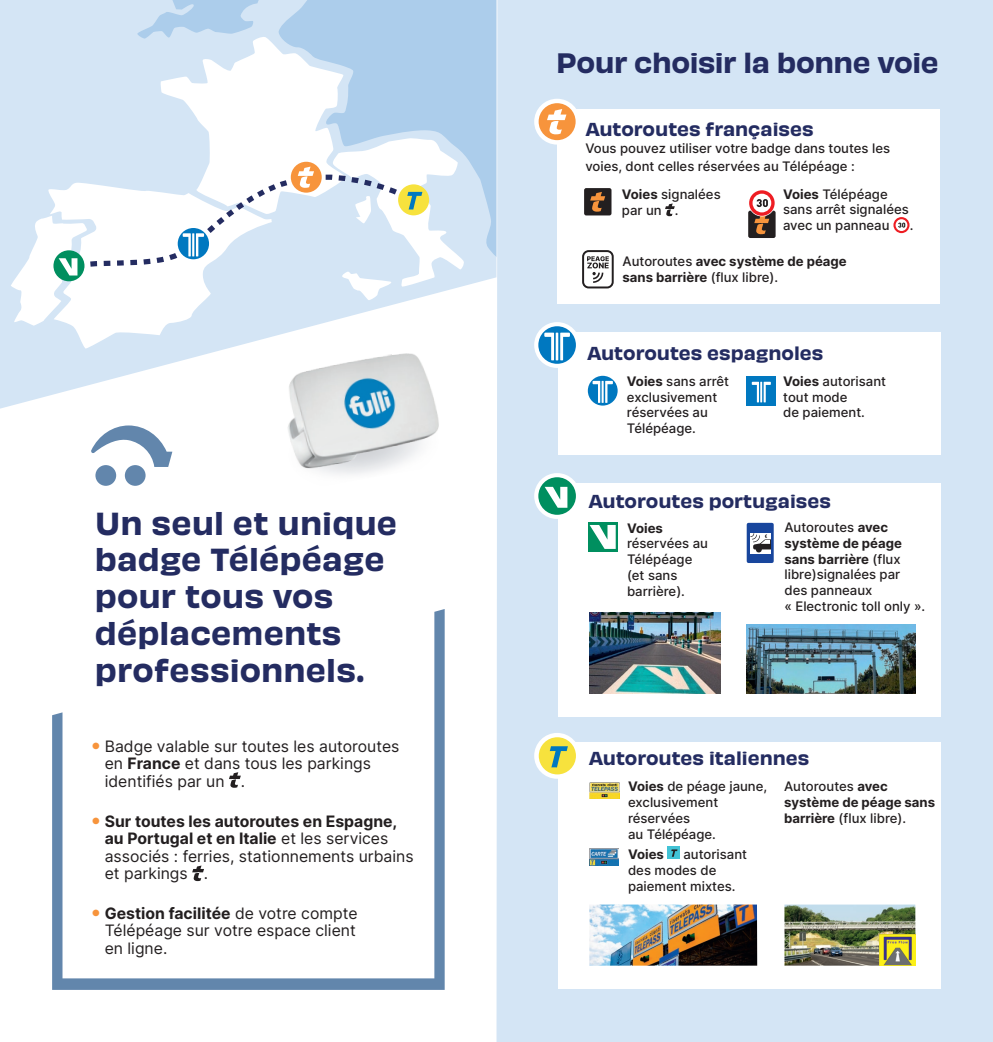
<style>
.page{position:relative;width:993px;height:1042px;background:#fff}
.page>*{position:absolute;margin:0;border:0;box-sizing:border-box;transform-origin:0 0}
.t1{font:29.75px/36.8px "Obviously Semi";letter-spacing:.005em;color:#242c61}
.t2{font:26.25px "Obviously Semi";letter-spacing:-.015em;color:#242c61}
.t3{font:17.5px "Obviously Semi";color:#242c61}
.t4{font:15.75px/17.5px "Inter";color:#231f20}
.t5{font:500 13.12px/15.8px "Inter";color:#231f20}
.t6{font:700 13.12px/15.8px "Inter";color:#231f20}
.s1{font-weight:800;font-size:21px;color:#f7943c}
.s2{font-weight:700}
.s3{font-weight:500}
</style>
<div class="page">
<div style="left:496px;top:0;width:496px;height:1042px;background:#d4e5f5"></div>
<img style="left:288px;top:409px;width:151px;height:66px">
<svg style="left:0;top:0;width:496px;height:409px"></svg>
<svg style="left:11px;top:36px;width:453px;height:312px;fill:#d4e5f5"></svg>
<svg style="left:137px;top:0;width:132px;height:39px;background:#bfd8ef"></svg>
<svg style="left:278px;top:0;width:218px;height:257px;fill:#accdeb"></svg>
<div style="left:398px;top:184px;width:31px;height:31px;background:#f7e23d;border-radius:50%"></div>
<div style="left:291px;top:162px;width:30px;height:31px;background:#f7943c;border-radius:50%"></div>
<div style="left:53px;top:250px;width:31px;height:31px;background:#008f5f;border-radius:50%"></div>
<svg style="left:59px;top:167px;width:363px;height:108px"></svg>
<svg style="left:91px;top:425px;width:81px;height:61px"></svg>
<svg style="left:52px;top:609px;width:392px;height:381px"></svg>
<svg style="left:229px;top:772px;width:12px;height:16px"></svg>
<svg style="left:192px;top:865px;width:12px;height:16px"></svg>
<div style="left:557px;top:743px;width:383px;height:246px;background:#fff"></div>
<div style="left:667px;top:846px;width:12px;height:13px;background:#41c2d5"></div>
<svg style="left:671px;top:849px;width:6px;height:8px"></svg>
<div style="left:534px;top:733px;width:46px;height:46px;background:#fff;border-radius:50%"></div>
<div style="left:538px;top:737px;width:37px;height:37px;background:#f7e23d;border-radius:50%"></div>
<svg style="left:549px;top:746px;width:18px;height:21px"></svg>
<div style="left:557px;top:483px;width:383px;height:233px;background:#fff"></div>
<div style="left:557px;top:332px;width:383px;height:122px;background:#fff"></div>
<div style="left:557px;top:110px;width:382px;height:194px;background:#fff"></div>
<div style="left:534px;top:99px;width:46px;height:46px;background:#fff;border-radius:50%"></div>
<div style="left:538px;top:103px;width:37px;height:37px;background:#f7943c;border-radius:50%"></div>
<svg style="left:547px;top:109px;width:19px;height:25px"></svg>
<svg style="left:665px;top:204px;width:9px;height:12px"></svg>
<svg style="left:893px;top:217px;width:16px;height:16px"></svg>
<img style="left:589px;top:612px;width:131px;height:81px">
<img style="left:589px;top:904px;width:168px;height:61px">
<img style="left:784px;top:904px;width:131px;height:61px">
<img style="left:879px;top:935px;width:36px;height:30px">
<img style="left:746px;top:625px;width:169px;height:68px">
<div style="left:748px;top:524px;width:23px;height:37px;background:#18469d"></div>
<div style="left:746px;top:523px;width:27px;height:40px;border:3px solid #18469d"></div>
<svg style="left:749px;top:532px;width:21px;height:21px"></svg>
<svg style="left:750px;top:533px;width:20px;height:19px"></svg>
<div style="left:588px;top:522px;width:30px;height:30px;background:linear-gradient(to right,#029060,#018f60)"></div>
<svg style="left:589px;top:525px;width:26px;height:24px"></svg>
<svg style="left:534px;top:322px;width:46px;height:46px"></svg>
<svg style="left:538px;top:326px;width:37px;height:38px"></svg>
<hr style="left:555px;top:333px;width:3px;height:27px;background:#fff">
<svg style="left:544px;top:333px;width:10px;height:27px"></svg>
<svg style="left:560px;top:333px;width:9px;height:27px"></svg>
<svg style="left:534px;top:473px;width:46px;height:46px"></svg>
<div style="left:538px;top:477px;width:37px;height:38px;background:#008f5f;border-radius:50%"></div>
<svg style="left:544px;top:487px;width:23px;height:21px"></svg>
<svg style="left:587px;top:376px;width:30px;height:29px"></svg>
<svg style="left:592px;top:381px;width:20px;height:22px"></svg>
<div style="left:746px;top:376px;width:29px;height:29px;background:#0078c0"></div>
<svg style="left:751px;top:382px;width:19px;height:20px"></svg>
<img style="left:589px;top:782px;width:29px;height:16px">
<img style="left:589px;top:849px;width:29px;height:16px">
<div style="left:584px;top:188px;width:27px;height:27px;background:#231f20;border-radius:2px"></div>
<svg style="left:590px;top:192px;width:15px;height:20px"></svg>
<div style="left:748px;top:211px;width:27px;height:27px;background:#231f20;border-radius:2px"></div>
<svg style="left:748px;top:190px;width:26px;height:44px"></svg>
<div style="left:582px;top:250px;width:31px;height:38px;border:2px solid #231f20;border-radius:6px"></div>
<svg style="left:587px;top:256px;width:21px;height:27px"></svg>
<h1 class="t1" style="left:95px;top:502px;width:304px">Un seul et unique badge Télépéage pour tous vos déplacements professionnels.</h1>
<p class="t4" style="left:105px;top:737px;width:296px;text-indent:-13px"><span class="s1">•</span> Badge valable sur toutes les autoroutes en <span class="s2">France</span> et dans tous les parkings identifiés par un .</p>
<p class="t4" style="left:105px;top:812px;width:310px;text-indent:-13px"><span class="s1">•</span> <span class="s2">Sur toutes les autoroutes en Espagne, au Portugal et en Italie</span> et les services associés : ferries, stationnements urbains et parkings .</p>
<p class="t4" style="left:105px;top:904px;width:254px;text-align:justify;text-indent:-13px"><span class="s1">•</span> <span class="s2">Gestion facilitée</span> de votre compte Télépéage sur votre espace client en ligne.</p>
<h2 class="t2" style="left:556px;top:42px;width:384px">Pour choisir la bonne voie</h2>
<h3 class="t3" style="left:585px;top:115px;width:230px">Autoroutes françaises</h3>
<p class="t5" style="left:585px;top:139px;width:306px;line-height:17.5px">Vous pouvez utiliser votre badge dans toutes les voies, dont celles réservées au Télépéage :</p>
<p class="t5" style="left:621px;top:186px;width:100px"><span class="s2">Voies</span> signalées par un .</p>
<p class="t5" style="left:782px;top:186px;width:127px"><span class="s2">Voies</span> Télépéage sans arrêt signalées avec un panneau</p>
<p class="t5" style="left:909px;top:217px;width:5px">.</p>
<p class="t6" style="left:622px;top:253px;width:225px"><span class="s3">Autoroutes</span> avec système de péage sans barrière <span class="s3">(flux libre).</span></p>
<h3 class="t3" style="left:587px;top:339px;width:238px">Autoroutes espagnoles</h3>
<p class="t5" style="left:626px;top:373px;width:104px"><span class="s2">Voies</span> sans arrêt exclusivement réservées au<br>Télépéage.</p>
<p class="t5" style="left:783px;top:373px;width:104px"><span class="s2">Voies</span> autorisant tout mode<br>de paiement.</p>
<h3 class="t3" style="left:588px;top:487px;width:244px">Autoroutes portugaises</h3>
<p class="t6" style="left:627px;top:519px;width:37px">Voies</p>
<p class="t5" style="left:627px;top:535px;width:82px">réservées au<br>Télépéage (et sans barrière).</p>
<p class="t5" style="left:784px;top:519px;width:142px">Autoroutes <span class="s2">avec système de péage sans barrière</span> (flux libre)signalées par des panneaux<br>« Electronic toll only ».</p>
<h3 class="t3" style="left:588px;top:744px;width:222px">Autoroutes italiennes</h3>
<p class="t6" style="left:783px;top:778px;width:152px"><span class="s3">Autoroutes</span> avec système de péage sans barrière <span class="s3">(flux libre).</span></p>
<p class="t5" style="left:628px;top:778px;width:141px"><span class="s2">Voies</span> de péage jaune, exclusivement réservées<br>au Télépéage.</p>
<p class="t6" style="left:628px;top:846px;width:37px">Voies</p>
<p class="t5" style="left:628px;top:846px;width:120px;text-indent:55px">autorisant des modes de paiement mixtes.</p>
</div>
